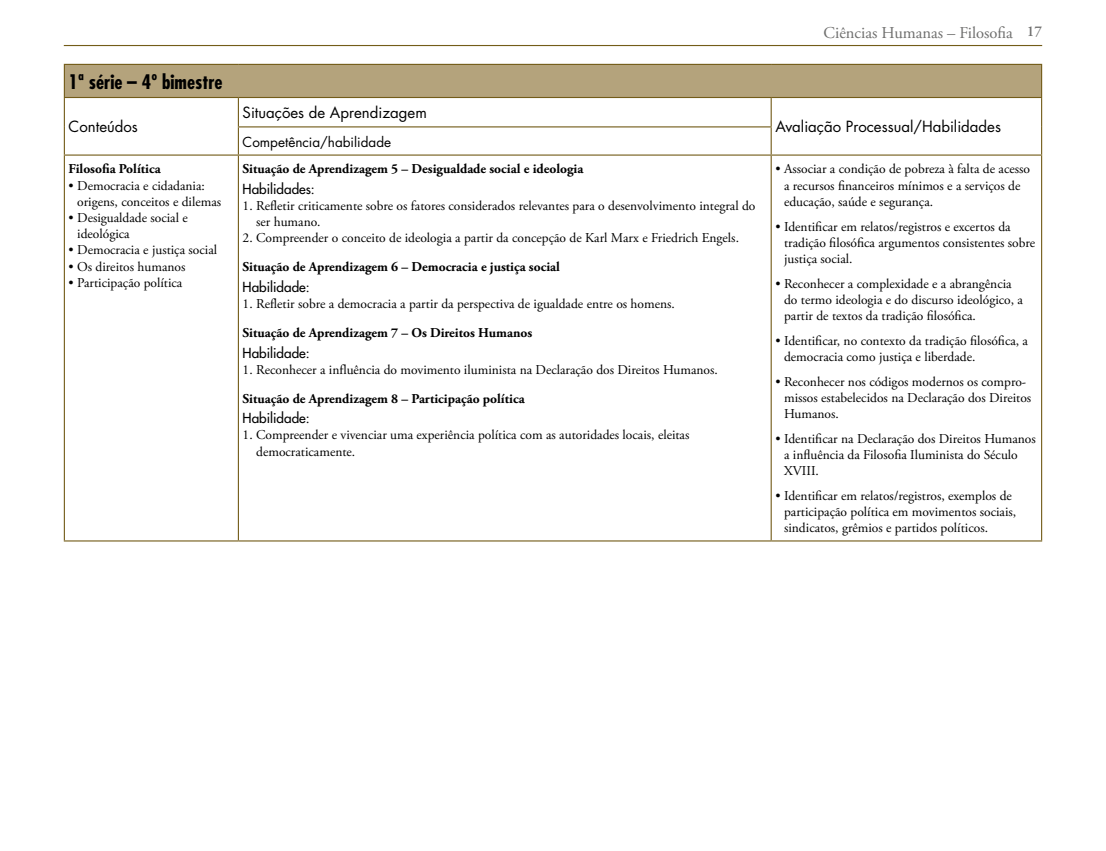
<style>
.page{position:relative;width:1106px;height:851px;background:#fff}
.page>*{position:absolute;margin:0;border:0;box-sizing:border-box;transform-origin:0 0}
.t1{font:700 condensed 19.5px "Futura Std";color:#000}
.t2{font:16.5px "Adobe Garamond Pro";color:#6f6f6e}
.t3{font:15px "Futura Std";color:#000}
.t4{font:13.5px/16.2px "Adobe Garamond Pro";color:#000}
.t5{font:700 13.5px "Adobe Garamond Pro";color:#000}
.t6{font:500 13.5px "Futura Std";color:#000}
.t7{font:13.5px "Futura Std";color:#000}
.s1{font-weight:600;font-size:15px}
</style>
<div class="page">
<hr style="left:64px;top:45px;width:978px;height:1px;background:#735c19">
<div style="left:64px;top:64px;width:977px;height:33px;background:#b4a37c"></div>
<hr style="left:64px;top:65px;width:1px;height:32px;background:#735c19">
<hr style="left:64px;top:64px;width:174px;height:1px;background:#735c19">
<hr style="left:238px;top:64px;width:533px;height:1px;background:#735c19">
<hr style="left:771px;top:64px;width:271px;height:1px;background:#735c19">
<hr style="left:1041px;top:65px;width:1px;height:32px;background:#735c19">
<svg style="left:64px;top:98px;width:1px;height:56px"></svg>
<hr style="left:64px;top:97px;width:174px;height:1px;background:#735c19">
<hr style="left:238px;top:97px;width:533px;height:1px;background:#735c19">
<hr style="left:771px;top:97px;width:271px;height:1px;background:#735c19">
<svg style="left:1041px;top:98px;width:1px;height:56px"></svg>
<svg style="left:238px;top:98px;width:1px;height:56px"></svg>
<hr style="left:238px;top:126px;width:533px;height:1px;background:#735c19">
<svg style="left:770px;top:98px;width:1px;height:56px"></svg>
<hr style="left:64px;top:156px;width:1px;height:384px;background:#735c19">
<hr style="left:64px;top:154px;width:174px;height:2px;background:#735c19">
<hr style="left:238px;top:154px;width:533px;height:2px;background:#735c19">
<hr style="left:771px;top:154px;width:271px;height:2px;background:#735c19">
<hr style="left:238px;top:156px;width:1px;height:384px;background:#735c19">
<hr style="left:770px;top:156px;width:1px;height:384px;background:#735c19">
<hr style="left:1041px;top:156px;width:1px;height:384px;background:#735c19">
<hr style="left:64px;top:540px;width:174px;height:1px;background:#735c19">
<hr style="left:238px;top:540px;width:533px;height:1px;background:#735c19">
<hr style="left:771px;top:540px;width:271px;height:1px;background:#735c19">
<h1 class="t1" style="left:69px;top:70px;width:155px">1ª série – 4º bimestre</h1>
<p class="t3" style="left:69px;top:117px;width:71px">Conteúdos</p>
<p class="t5" style="left:69px;top:161px;width:94px">Filosofia Política</p>
<p class="t4" style="left:77px;top:178px;width:145px;text-indent:-9px">• Democracia e cidadania: origens, conceitos e dilemas</p>
<p class="t4" style="left:77px;top:210px;width:112px;text-indent:-9px">• Desigualdade social e ideológica</p>
<p class="t4" style="left:69px;top:242px;width:150px">• Democracia e justiça social</p>
<p class="t4" style="left:69px;top:259px;width:118px">• Os direitos humanos</p>
<p class="t4" style="left:69px;top:275px;width:115px">• Participação política</p>
<p class="t2" style="left:823px;top:22px;width:220px">Ciências Humanas – Filosofia <span class="s1">17</span></p>
<p class="t3" style="left:243px;top:103px;width:186px">Situações de Aprendizagem</p>
<p class="t7" style="left:243px;top:133px;width:150px">Competência/habilidade</p>
<p class="t5" style="left:243px;top:161px;width:342px">Situação de Aprendizagem 5 – Desigualdade social e ideologia</p>
<p class="t6" style="left:243px;top:180px;width:74px">Habilidades:</p>
<p class="t4" style="left:256px;top:198px;width:501px;text-indent:-14px">1. Refletir criticamente sobre os fatores considerados relevantes para o desenvolvimento integral do ser humano.</p>
<p class="t4" style="left:243px;top:230px;width:498px">2. Compreender o conceito de ideologia a partir da concepção de Karl Marx e Friedrich Engels.</p>
<p class="t5" style="left:243px;top:259px;width:319px">Situação de Aprendizagem 6 – Democracia e justiça social</p>
<p class="t6" style="left:243px;top:278px;width:68px">Habilidade:</p>
<p class="t4" style="left:243px;top:296px;width:434px">1. Refletir sobre a democracia a partir da perspectiva de igualdade entre os homens.</p>
<p class="t5" style="left:243px;top:325px;width:291px">Situação de Aprendizagem 7 – Os Direitos Humanos</p>
<p class="t6" style="left:243px;top:344px;width:68px">Habilidade:</p>
<p class="t4" style="left:243px;top:362px;width:477px">1. Reconhecer a influência do movimento iluminista na Declaração dos Direitos Humanos.</p>
<p class="t5" style="left:243px;top:390px;width:283px">Situação de Aprendizagem 8 – Participação política</p>
<p class="t6" style="left:243px;top:410px;width:68px">Habilidade:</p>
<p class="t4" style="left:256px;top:427px;width:435px;text-indent:-14px">1. Compreender e vivenciar uma experiência política com as autoridades locais, eleitas democraticamente.</p>
<p class="t3" style="left:775px;top:117px;width:227px">Avaliação Processual/Habilidades</p>
<p class="t4" style="left:784px;top:161px;width:247px;text-indent:-9px">• Associar a condição de pobreza à falta de acesso a recursos financeiros mínimos e a serviços de educação, saúde e segurança.</p>
<p class="t4" style="left:784px;top:218px;width:253px;text-indent:-9px">• Identificar em relatos/registros e excertos da tradição filosófica argumentos consistentes sobre justiça social.</p>
<p class="t4" style="left:784px;top:276px;width:240px;text-indent:-9px">• Reconhecer a complexidade e a abrangência do termo ideologia e do discurso ideológico, a partir de textos da tradição filosófica.</p>
<p class="t4" style="left:784px;top:333px;width:245px;text-indent:-9px">• Identificar, no contexto da tradição filosófica, a democracia como justiça e liberdade.</p>
<p class="t4" style="left:784px;top:374px;width:249px;text-indent:-9px">• Reconhecer nos códigos modernos os compro&shy;missos estabelecidos na Declaração dos Direitos<br>Humanos.</p>
<p class="t4" style="left:784px;top:431px;width:253px;text-indent:-9px">• Identificar na Declaração dos Direitos Humanos a influência da Filosofia Iluminista do Século<br>XVIII.</p>
<p class="t4" style="left:784px;top:488px;width:234px;text-indent:-9px">• Identificar em relatos/registros, exemplos de participação política em movimentos sociais, sindicatos, grêmios e partidos políticos.</p>
</div>
